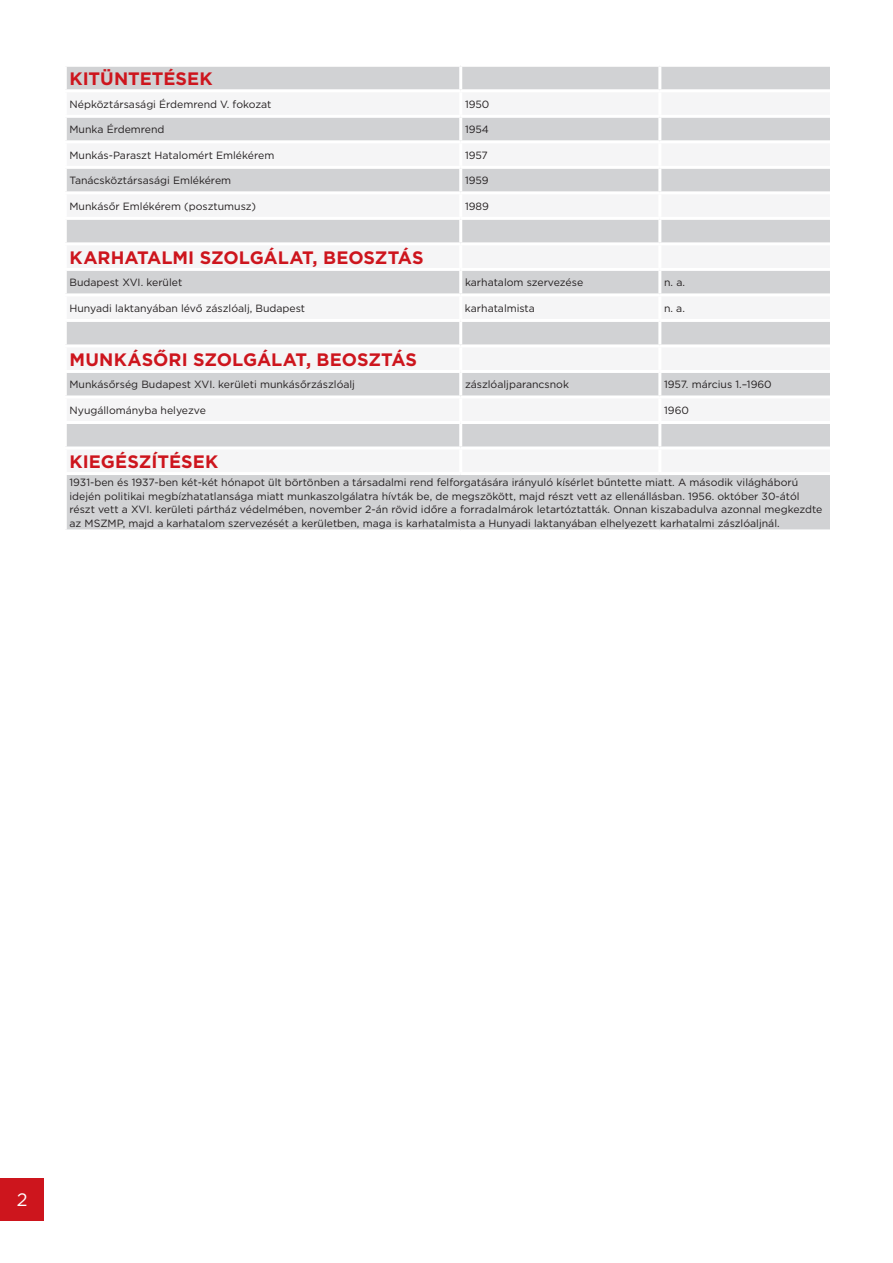
<style>
.page{position:relative;width:893px;height:1263px;background:#fff}
.page>*{position:absolute;margin:0;border:0;box-sizing:border-box;transform-origin:0 0}
.t1{font:700 18px "Gotham";color:#cd151d}
.t2{font:18px "Gotham";color:#fff}
.t3{font:10.5px/13.5px "Gotham";color:#231f20}
</style>
<div class="page">
<div style="left:0;top:1178px;width:44px;height:42px;background:#cd151d"></div>
<div style="left:67px;top:67px;width:763px;height:462px;background:#d1d2d4"></div>
<svg style="left:67px;top:92px;width:763px;height:380px;fill:#f5f5f6"></svg>
<hr style="left:459px;top:67px;width:3px;height:22px;background:#fff">
<hr style="left:658px;top:67px;width:3px;height:22px;background:#fff">
<hr style="left:459px;top:92px;width:3px;height:23px;background:#fff">
<hr style="left:658px;top:92px;width:3px;height:23px;background:#fff">
<hr style="left:459px;top:118px;width:3px;height:22px;background:#fff">
<hr style="left:658px;top:118px;width:3px;height:22px;background:#fff">
<hr style="left:459px;top:143px;width:3px;height:23px;background:#fff">
<hr style="left:658px;top:143px;width:3px;height:23px;background:#fff">
<hr style="left:459px;top:169px;width:3px;height:22px;background:#fff">
<hr style="left:658px;top:169px;width:3px;height:22px;background:#fff">
<hr style="left:459px;top:194px;width:3px;height:23px;background:#fff">
<hr style="left:658px;top:194px;width:3px;height:23px;background:#fff">
<hr style="left:459px;top:220px;width:3px;height:22px;background:#fff">
<hr style="left:658px;top:220px;width:3px;height:22px;background:#fff">
<hr style="left:459px;top:245px;width:3px;height:23px;background:#fff">
<hr style="left:658px;top:245px;width:3px;height:23px;background:#fff">
<hr style="left:459px;top:271px;width:3px;height:22px;background:#fff">
<hr style="left:658px;top:271px;width:3px;height:22px;background:#fff">
<hr style="left:459px;top:296px;width:3px;height:23px;background:#fff">
<hr style="left:658px;top:296px;width:3px;height:23px;background:#fff">
<hr style="left:459px;top:322px;width:3px;height:22px;background:#fff">
<hr style="left:658px;top:322px;width:3px;height:22px;background:#fff">
<hr style="left:459px;top:347px;width:3px;height:23px;background:#fff">
<hr style="left:658px;top:347px;width:3px;height:23px;background:#fff">
<hr style="left:459px;top:373px;width:3px;height:22px;background:#fff">
<hr style="left:658px;top:373px;width:3px;height:22px;background:#fff">
<hr style="left:459px;top:398px;width:3px;height:23px;background:#fff">
<hr style="left:658px;top:398px;width:3px;height:23px;background:#fff">
<hr style="left:459px;top:424px;width:3px;height:22px;background:#fff">
<hr style="left:658px;top:424px;width:3px;height:22px;background:#fff">
<hr style="left:459px;top:449px;width:3px;height:23px;background:#fff">
<hr style="left:658px;top:449px;width:3px;height:23px;background:#fff">
<hr style="left:64px;top:89px;width:397px;height:3px;background:#fff">
<hr style="left:461px;top:89px;width:199px;height:3px;background:#fff">
<hr style="left:660px;top:89px;width:170px;height:3px;background:#fff">
<hr style="left:64px;top:115px;width:397px;height:3px;background:#fff">
<hr style="left:461px;top:115px;width:199px;height:3px;background:#fff">
<hr style="left:660px;top:115px;width:170px;height:3px;background:#fff">
<hr style="left:64px;top:140px;width:397px;height:3px;background:#fff">
<hr style="left:461px;top:140px;width:199px;height:3px;background:#fff">
<hr style="left:660px;top:140px;width:170px;height:3px;background:#fff">
<hr style="left:64px;top:166px;width:397px;height:3px;background:#fff">
<hr style="left:461px;top:166px;width:199px;height:3px;background:#fff">
<hr style="left:660px;top:166px;width:170px;height:3px;background:#fff">
<hr style="left:64px;top:191px;width:397px;height:3px;background:#fff">
<hr style="left:461px;top:191px;width:199px;height:3px;background:#fff">
<hr style="left:660px;top:191px;width:170px;height:3px;background:#fff">
<hr style="left:64px;top:217px;width:397px;height:3px;background:#fff">
<hr style="left:461px;top:217px;width:199px;height:3px;background:#fff">
<hr style="left:660px;top:217px;width:170px;height:3px;background:#fff">
<hr style="left:64px;top:242px;width:397px;height:3px;background:#fff">
<hr style="left:461px;top:242px;width:199px;height:3px;background:#fff">
<hr style="left:660px;top:242px;width:170px;height:3px;background:#fff">
<hr style="left:64px;top:268px;width:397px;height:3px;background:#fff">
<hr style="left:461px;top:268px;width:199px;height:3px;background:#fff">
<hr style="left:660px;top:268px;width:170px;height:3px;background:#fff">
<hr style="left:64px;top:293px;width:397px;height:3px;background:#fff">
<hr style="left:461px;top:293px;width:199px;height:3px;background:#fff">
<hr style="left:660px;top:293px;width:170px;height:3px;background:#fff">
<hr style="left:64px;top:319px;width:397px;height:3px;background:#fff">
<hr style="left:461px;top:319px;width:199px;height:3px;background:#fff">
<hr style="left:660px;top:319px;width:170px;height:3px;background:#fff">
<hr style="left:64px;top:344px;width:397px;height:3px;background:#fff">
<hr style="left:461px;top:344px;width:199px;height:3px;background:#fff">
<hr style="left:660px;top:344px;width:170px;height:3px;background:#fff">
<hr style="left:64px;top:370px;width:397px;height:3px;background:#fff">
<hr style="left:461px;top:370px;width:199px;height:3px;background:#fff">
<hr style="left:660px;top:370px;width:170px;height:3px;background:#fff">
<hr style="left:64px;top:395px;width:397px;height:3px;background:#fff">
<hr style="left:461px;top:395px;width:199px;height:3px;background:#fff">
<hr style="left:660px;top:395px;width:170px;height:3px;background:#fff">
<hr style="left:64px;top:421px;width:397px;height:3px;background:#fff">
<hr style="left:461px;top:421px;width:199px;height:3px;background:#fff">
<hr style="left:660px;top:421px;width:170px;height:3px;background:#fff">
<hr style="left:64px;top:446px;width:397px;height:3px;background:#fff">
<hr style="left:461px;top:446px;width:199px;height:3px;background:#fff">
<hr style="left:660px;top:446px;width:170px;height:3px;background:#fff">
<hr style="left:64px;top:472px;width:397px;height:3px;background:#fff">
<hr style="left:461px;top:472px;width:199px;height:3px;background:#fff">
<hr style="left:660px;top:472px;width:170px;height:3px;background:#fff">
<h1 class="t1" style="left:70px;top:67px;width:145px">KITÜNTETÉSEK</h1>
<p class="t3" style="left:70px;top:97px;width:204px">Népköztársasági Érdemrend V. fokozat</p>
<p class="t3" style="left:465px;top:97px;width:26px">1950</p>
<p class="t3" style="left:70px;top:123px;width:97px">Munka Érdemrend</p>
<p class="t3" style="left:465px;top:123px;width:25px">1954</p>
<p class="t3" style="left:70px;top:148px;width:206px">Munkás-Paraszt Hatalomért Emlékérem</p>
<p class="t3" style="left:465px;top:148px;width:24px">1957</p>
<p class="t3" style="left:70px;top:174px;width:163px">Tanácsköztársasági Emlékérem</p>
<p class="t3" style="left:465px;top:174px;width:25px">1959</p>
<p class="t3" style="left:70px;top:199px;width:188px">Munkásőr Emlékérem (posztumusz)</p>
<p class="t3" style="left:465px;top:199px;width:25px">1989</p>
<h1 class="t1" style="left:70px;top:246px;width:356px">KARHATALMI SZOLGÁLAT, BEOSZTÁS</h1>
<p class="t3" style="left:70px;top:276px;width:114px">Budapest XVI. kerület</p>
<p class="t3" style="left:465px;top:276px;width:120px">karhatalom szervezése</p>
<p class="t3" style="left:664px;top:276px;width:22px">n. a.</p>
<p class="t3" style="left:70px;top:301px;width:237px">Hunyadi laktanyában lévő zászlóalj, Budapest</p>
<p class="t3" style="left:465px;top:301px;width:71px">karhatalmista</p>
<p class="t3" style="left:664px;top:301px;width:22px">n. a.</p>
<h1 class="t1" style="left:70px;top:348px;width:349px">MUNKÁSŐRI SZOLGÁLAT, BEOSZTÁS</h1>
<p class="t3" style="left:70px;top:378px;width:287px">Munkásőrség Budapest XVI. kerületi munkásőrzászlóalj</p>
<p class="t3" style="left:465px;top:378px;width:106px">zászlóaljparancsnok</p>
<p class="t3" style="left:664px;top:378px;width:109px">1957. március 1.–1960</p>
<p class="t3" style="left:70px;top:403px;width:138px">Nyugállományba helyezve</p>
<p class="t3" style="left:664px;top:403px;width:26px">1960</p>
<h1 class="t1" style="left:70px;top:450px;width:150px">KIEGÉSZÍTÉSEK</h1>
<p class="t3" style="left:70px;top:475px;width:754px">1931-ben és 1937-ben két-két hónapot ült börtönben a társadalmi rend felforgatására irányuló kísérlet bűntette miatt. A második világháború idején politikai megbízhatatlansága miatt munkaszolgálatra hívták be, de megszökött, majd részt vett az ellenállásban. 1956. október 30-ától részt vett a XVI. kerületi pártház védelmében, november 2-án rövid időre a forradalmárok letartóztatták. Onnan kiszabadulva azonnal megkezdte az MSZMP, majd a karhatalom szervezését a kerületben, maga is karhatalmista a Hunyadi laktanyában elhelyezett karhatalmi zászlóaljnál.</p>
<h1 class="t2" style="left:17px;top:1188px;width:12px">2</h1>
</div>
